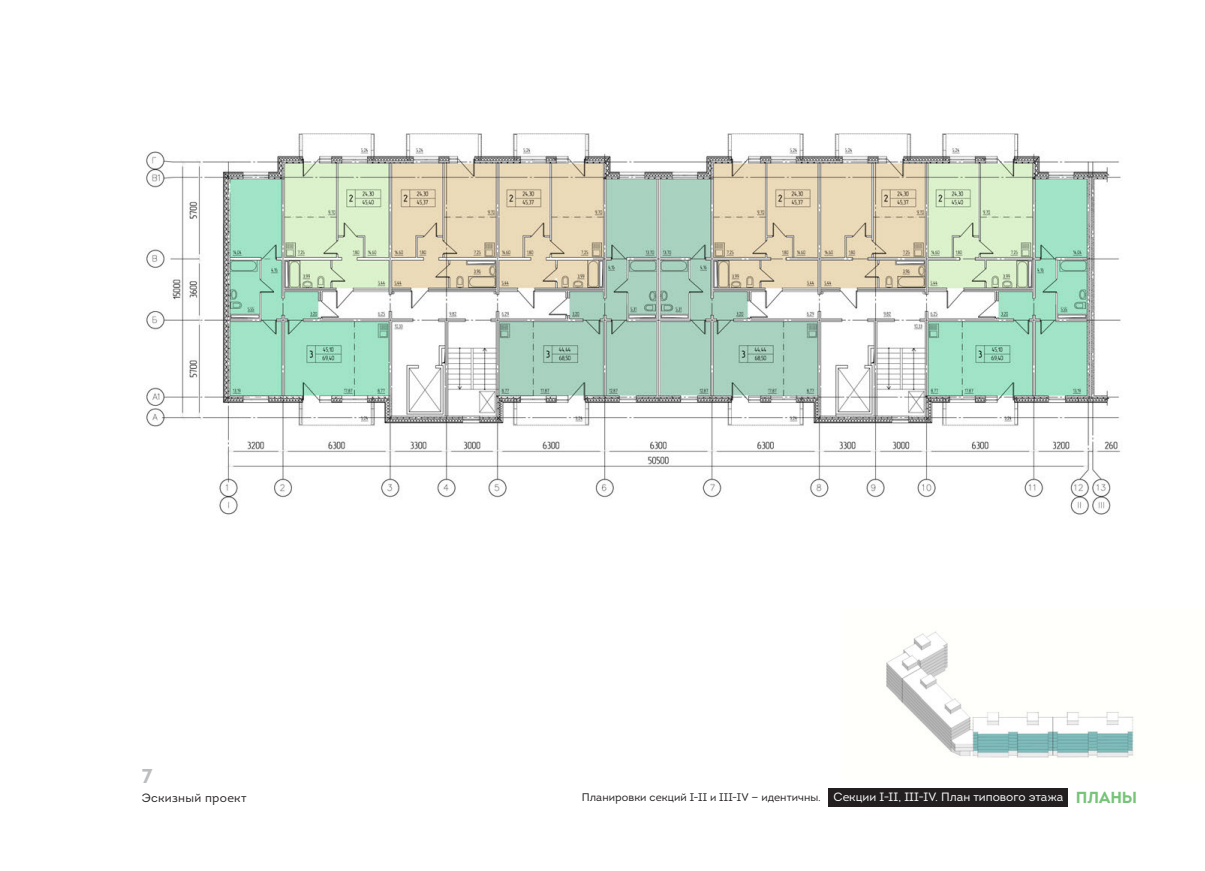
<style>
.page{position:relative;width:1205px;height:871px;background:#fff}
.page>*{position:absolute;margin:0;border:0;box-sizing:border-box;transform-origin:0 0}
.t1{font:700 20px "Intro";color:#bcbdc0}
.t2{font:12px "Intro";letter-spacing:.025em;color:#231f20}
.t3{font:11px "Intro";letter-spacing:.005em;color:#231f20}
.s1{font-size:12px;color:#fff}
.s2{font-weight:700;font-size:16px;color:#77c479}
</style>
<div class="page">
<img style="left:146px;top:133px;width:975px;height:384px">
<div style="left:828px;top:788px;width:240px;height:18px;background:#231f20"></div>
<img style="left:886px;top:631px;width:248px;height:127px">
<h1 class="t1" style="left:142px;top:763px;width:12px">7</h1>
<p class="t2" style="left:142px;top:790px;width:106px">Эскизный проект</p>
<p class="t3" style="left:582px;top:790px;width:557px">Планировки секций I-II и III-IV — идентичны. <span class="s1">Секции I-II, III-IV. План типового этажа</span> <span class="s2">Планы</span></p>
</div>
